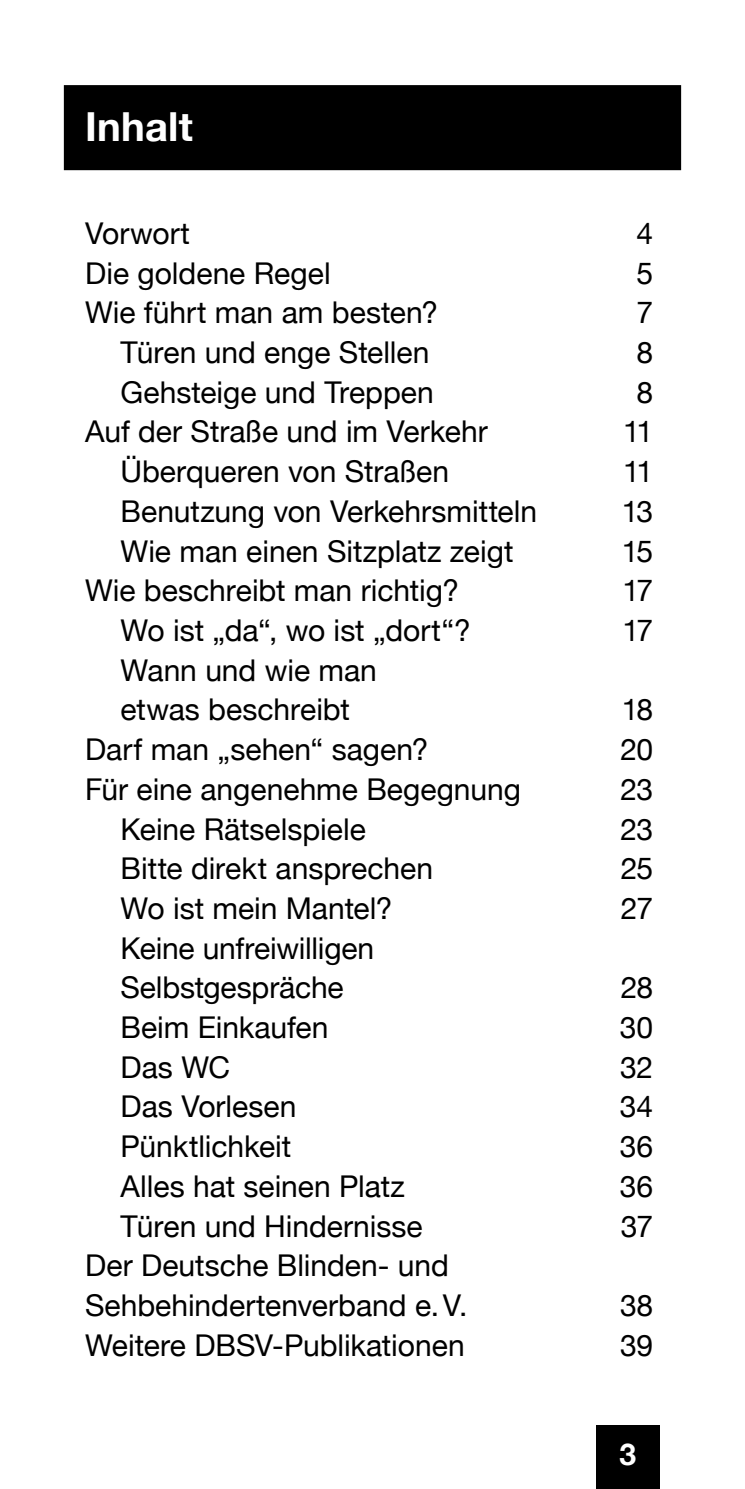
<style>
.page{position:relative;width:745px;height:1489px;background:#fff}
.page>*{position:absolute;margin:0;border:0;box-sizing:border-box;transform-origin:0 0}
.t1{font:700 40px "Helvetica Neue";letter-spacing:.005em;color:#fff}
.t2{font:30px/39.8px "Helvetica Neue";color:#000}
.t3{font:700 30px "Helvetica Neue";color:#fff}
</style>
<div class="page">
<div style="left:595px;top:1424px;width:64px;height:64px;background:#000"></div>
<div style="left:64px;top:85px;width:616px;height:85px;background:#000"></div>
<h1 class="t1" style="left:85px;top:102px;width:109px">Inhalt</h1>
<p class="t2" style="left:85px;top:213px;width:106px">Vorwort</p>
<p class="t2" style="left:636px;top:213px;width:18px">4</p>
<p class="t2" style="left:85px;top:253px;width:247px">Die goldene Regel</p>
<p class="t2" style="left:636px;top:253px;width:18px">5</p>
<p class="t2" style="left:85px;top:292px;width:354px">Wie führt man am besten?</p>
<p class="t2" style="left:636px;top:292px;width:18px">7</p>
<p class="t2" style="left:120px;top:332px;width:310px">Türen und enge Stellen</p>
<p class="t2" style="left:636px;top:332px;width:18px">8</p>
<p class="t2" style="left:120px;top:372px;width:314px">Gehsteige und Treppen</p>
<p class="t2" style="left:636px;top:372px;width:18px">8</p>
<p class="t2" style="left:85px;top:411px;width:404px">Auf der Straße und im Verkehr</p>
<p class="t2" style="left:622px;top:411px;width:32px">11</p>
<p class="t2" style="left:120px;top:451px;width:330px">Überqueren von Straßen</p>
<p class="t2" style="left:622px;top:451px;width:32px">11</p>
<p class="t2" style="left:120px;top:491px;width:417px">Benutzung von Verkehrsmitteln</p>
<p class="t2" style="left:621px;top:491px;width:33px">13</p>
<p class="t2" style="left:120px;top:530px;width:394px">Wie man einen Sitzplatz zeigt</p>
<p class="t2" style="left:621px;top:530px;width:33px">15</p>
<p class="t2" style="left:85px;top:570px;width:375px">Wie beschreibt man richtig?</p>
<p class="t2" style="left:622px;top:570px;width:32px">17</p>
<p class="t2" style="left:120px;top:610px;width:351px">Wo ist „da“, wo ist „dort“?</p>
<p class="t2" style="left:622px;top:610px;width:32px">17</p>
<p class="t2" style="left:120px;top:649px;width:258px">Wann und wie man etwas beschreibt</p>
<p class="t2" style="left:621px;top:689px;width:33px">18</p>
<p class="t2" style="left:85px;top:729px;width:344px">Darf man „sehen“ sagen?</p>
<p class="t2" style="left:620px;top:729px;width:34px">20</p>
<p class="t2" style="left:85px;top:768px;width:437px">Für eine angenehme Begegnung</p>
<p class="t2" style="left:620px;top:768px;width:34px">23</p>
<p class="t2" style="left:120px;top:808px;width:247px">Keine Rätselspiele</p>
<p class="t2" style="left:620px;top:808px;width:34px">23</p>
<p class="t2" style="left:120px;top:848px;width:314px">Bitte direkt ansprechen</p>
<p class="t2" style="left:620px;top:848px;width:34px">25</p>
<p class="t2" style="left:120px;top:887px;width:273px">Wo ist mein Mantel?</p>
<p class="t2" style="left:620px;top:887px;width:34px">27</p>
<p class="t2" style="left:120px;top:927px;width:255px">Keine unfreiwilligen<br>Selbstgespräche</p>
<p class="t2" style="left:620px;top:967px;width:34px">28</p>
<p class="t2" style="left:120px;top:1007px;width:209px">Beim Einkaufen</p>
<p class="t2" style="left:619px;top:1007px;width:35px">30</p>
<p class="t2" style="left:120px;top:1046px;width:111px">Das WC</p>
<p class="t2" style="left:619px;top:1046px;width:35px">32</p>
<p class="t2" style="left:120px;top:1086px;width:177px">Das Vorlesen</p>
<p class="t2" style="left:619px;top:1086px;width:35px">34</p>
<p class="t2" style="left:120px;top:1126px;width:172px">Pünktlichkeit</p>
<p class="t2" style="left:619px;top:1126px;width:35px">36</p>
<p class="t2" style="left:120px;top:1165px;width:286px">Alles hat seinen Platz</p>
<p class="t2" style="left:619px;top:1165px;width:35px">36</p>
<p class="t2" style="left:120px;top:1205px;width:303px">Türen und Hindernisse</p>
<p class="t2" style="left:620px;top:1205px;width:34px">37</p>
<p class="t2" style="left:85px;top:1245px;width:383px">Der Deutsche Blinden- und<br>Sehbehindertenverband e.V.</p>
<p class="t2" style="left:619px;top:1284px;width:35px">38</p>
<p class="t2" style="left:85px;top:1324px;width:381px">Weitere DBSV-Publikationen</p>
<p class="t2" style="left:619px;top:1324px;width:35px">39</p>
<p class="t3" style="left:619px;top:1435px;width:18px">3</p>
</div>
